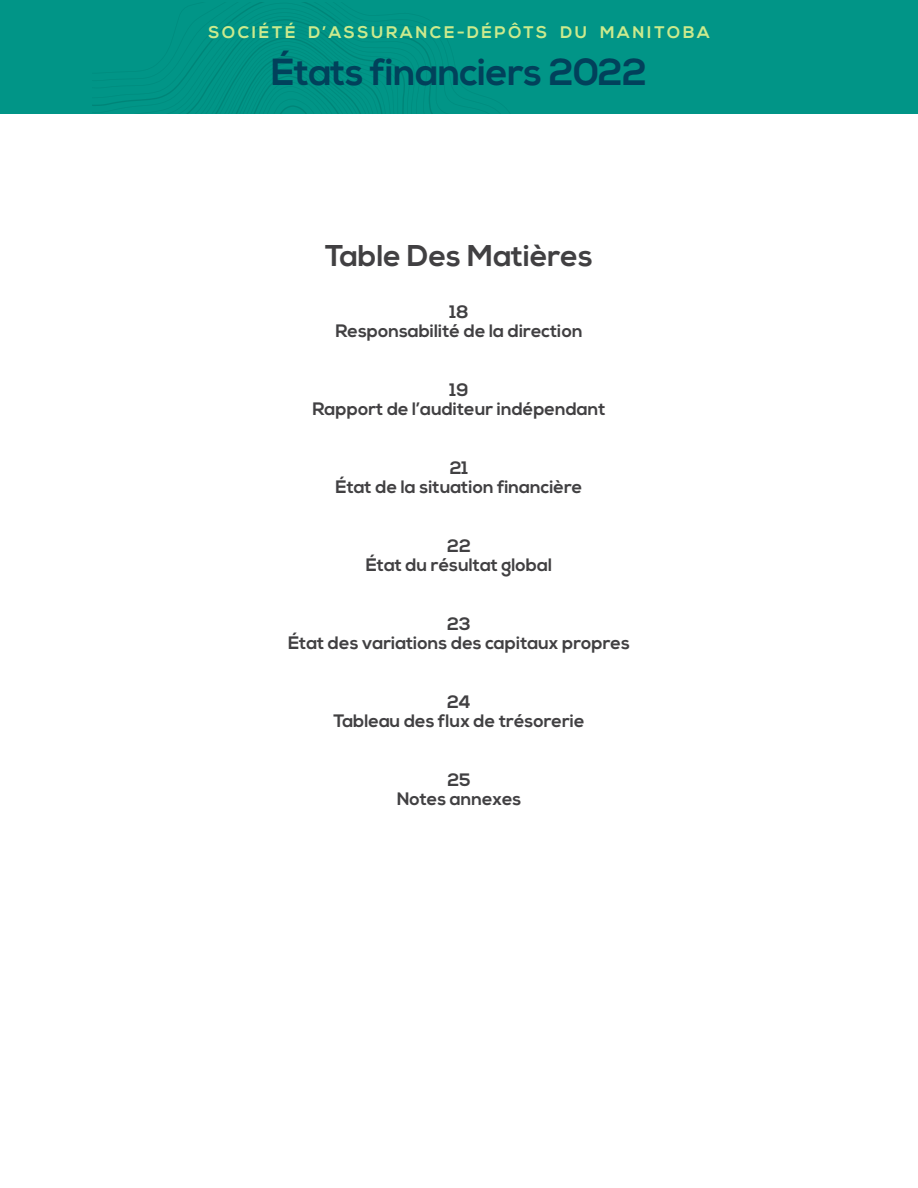
<style>
.page{position:relative;width:918px;height:1188px;background:#fff}
.page>*{position:absolute;margin:0;border:0;box-sizing:border-box;transform-origin:0 0}
.t1{font:700 37.65px "Nexa";letter-spacing:-.01em;color:#01415b}
.t2{font:700 30px "Nexa";color:#414042}
.t3{font:700 18px/19.5px "Nexa";color:#414042;text-align:center}
.t4{font:700 16.8px "Nexa";letter-spacing:.15em;color:#ccea8d}
</style>
<div class="page">
<div style="left:0;top:0;width:918px;height:113px;background:#019587"></div>
<svg style="left:92px;top:23px;width:340px;height:90px"></svg>
<p class="t4" style="left:208px;top:23px;width:503px">SOCIÉTÉ D’ASSURANCE-DÉPÔTS DU MANITOBA</p>
<h1 class="t1" style="left:271px;top:50px;width:377px">États financiers 2022</h1>
<h2 class="t2" style="left:325px;top:238px;width:269px">Table Des Matières</h2>
<p class="t3" style="left:335px;top:303px;width:249px">18<br>Responsabilité de la direction</p>
<p class="t3" style="left:312px;top:381px;width:295px">19<br>Rapport de l’auditeur indépendant</p>
<p class="t3" style="left:336px;top:459px;width:248px">21<br>État de la situation financière</p>
<p class="t3" style="left:366px;top:537px;width:188px">22<br>État du résultat global</p>
<p class="t3" style="left:288px;top:615px;width:343px">23<br>État des variations des capitaux propres</p>
<p class="t3" style="left:334px;top:693px;width:253px">24<br>Tableau des flux de trésorerie</p>
<p class="t3" style="left:397px;top:771px;width:126px">25<br>Notes annexes</p>
</div>
